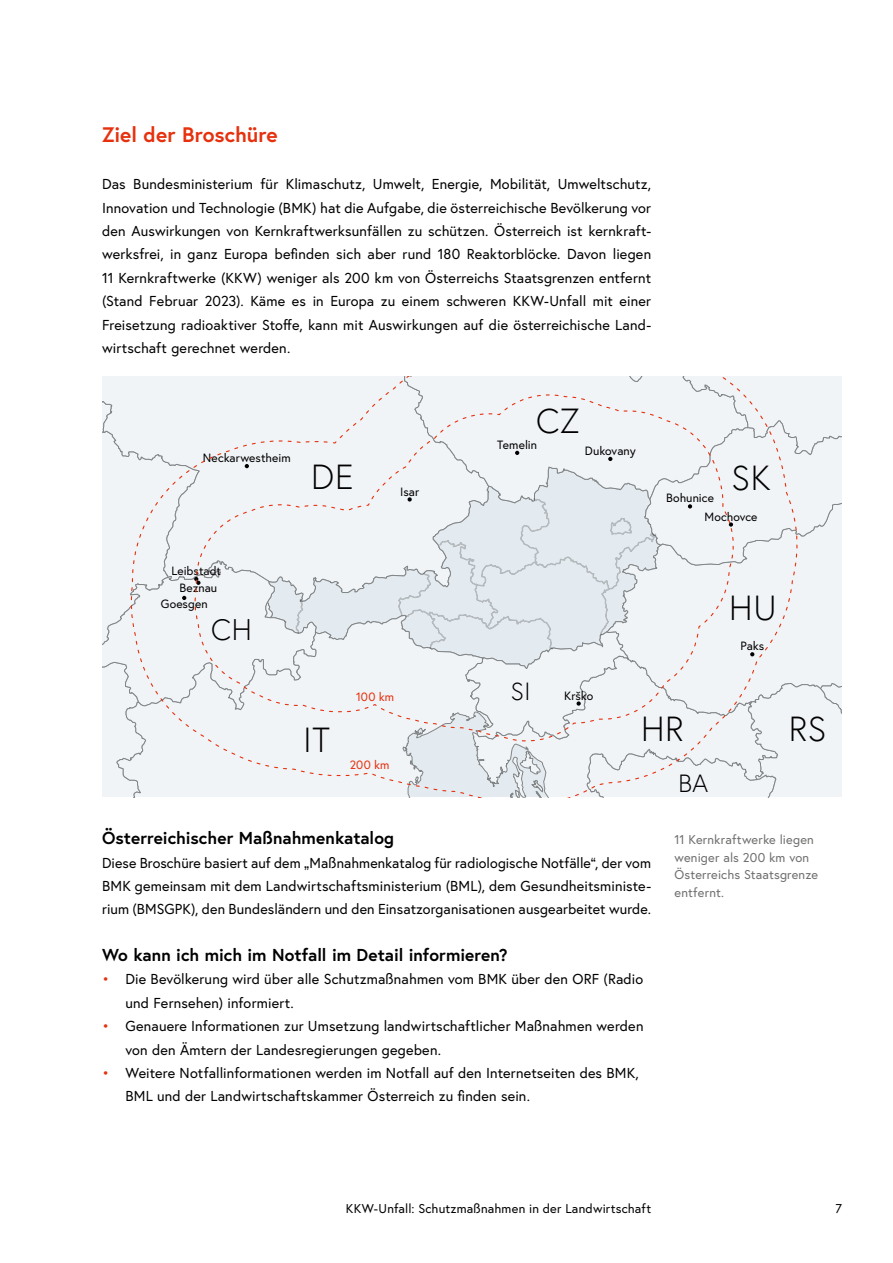
<style>
.page{position:relative;width:893px;height:1263px;background:#fff}
.page>*{position:absolute;margin:0;border:0;box-sizing:border-box;transform-origin:0 0}
.t1{font:300 34.65px "Europa Austria";color:#000}
.t2{font:300 29.7px "Europa Austria";color:#000}
.t3{font:300 24.75px "Europa Austria";color:#000}
.h2_ohne_Nummerierung{font:700 21px "Europa Austria";color:#e6310e}
.h3_ohne_Nummerierung{font:700 17.25px "Europa Austria";color:#000}
.p_Abstand_danach{font:14.4px/23.4px "Europa Austria";letter-spacing:.01em;color:#000}
.t4{font:12.75px/17.5px "Europa Austria";letter-spacing:.015em;color:#6f6f6e}
.t5{font:12.75px "Europa Austria";letter-spacing:.015em;color:#000}
.t6{font:12px/18.1px "Europa Austria";letter-spacing:.005em;color:#000}
.t7{font:12px "Europa Austria";color:#e6310e}
.s1{color:#e6310e}
</style>
<div class="page">
<div style="left:102px;top:376px;width:740px;height:421px;background:#f1f4f7"></div>
<svg style="left:130px;top:376px;width:669px;height:421px"></svg>
<h2 class="h2_ohne_Nummerierung" style="left:102px;top:121px;width:177px">Ziel der Broschüre</h2>
<p class="p_Abstand_danach" style="left:102px;top:172px;width:551px;text-align:justify">Das Bundesministerium für Klimaschutz, Umwelt, Energie, Mobilität, Umweltschutz, Innovation und Technologie (BMK) hat die Aufgabe, die österreichische Bevölkerung vor den Auswirkungen von Kernkraftwerksunfällen zu schützen. Österreich ist kernkraft&shy;werksfrei, in ganz Europa befinden sich aber rund 180 Reaktorblöcke. Davon liegen 11 Kernkraftwerke (KKW) weniger als 200 km von Österreichs Staatsgrenzen entfernt (Stand Februar 2023). Käme es in Europa zu einem schweren KKW-Unfall mit einer Freisetzung radioaktiver Stoffe, kann mit Auswirkungen auf die österreichische Land&shy;wirtschaft gerechnet werden.</p>
<p class="t6" style="left:203px;top:449px;width:89px">Neckarwestheim</p>
<p class="t1" style="left:311px;top:455px;width:44px">DE</p>
<p class="t6" style="left:400px;top:482px;width:21px">Isar</p>
<p class="t6" style="left:171px;top:562px;width:51px">Leibstadt</p>
<p class="t6" style="left:161px;top:594px;width:48px">Goesgen</p>
<p class="t6" style="left:180px;top:579px;width:39px">Beznau</p>
<p class="t2" style="left:211px;top:611px;width:43px">CH</p>
<p class="t1" style="left:303px;top:718px;width:29px">IT</p>
<p class="t7" style="left:356px;top:689px;width:40px">100 km</p>
<p class="t7" style="left:350px;top:757px;width:41px">200 km</p>
<p class="t1" style="left:536px;top:400px;width:45px">CZ</p>
<p class="t6" style="left:497px;top:435px;width:41px">Temelin</p>
<p class="t6" style="left:585px;top:441px;width:52px">Dukovany</p>
<p class="t1" style="left:731px;top:457px;width:41px">SK</p>
<p class="t6" style="left:704px;top:489px;width:54px;text-indent:-38px">Bohunice<br>Mochovce</p>
<p class="t3" style="left:510px;top:676px;width:22px">SI</p>
<p class="t6" style="left:564px;top:686px;width:31px">Krško</p>
<p class="t1" style="left:729px;top:586px;width:50px">HU</p>
<p class="t6" style="left:740px;top:637px;width:25px">Paks</p>
<p class="t1" style="left:641px;top:707px;width:45px">HR</p>
<p class="t1" style="left:788px;top:707px;width:40px">RS</p>
<p class="t3" style="left:678px;top:767px;width:32px">BA</p>
<h3 class="h3_ohne_Nummerierung" style="left:102px;top:826px;width:294px">Österreichischer Maßnahmenkatalog</h3>
<p class="p_Abstand_danach" style="left:102px;top:850px;width:551px;text-align:justify">Diese Broschüre basiert auf dem „Maßnahmenkatalog für radiologische Notfälle“, der vom BMK gemeinsam mit dem Landwirtschaftsministerium (BML), dem Gesundheitsministe&shy;rium (BMSGPK), den Bundesländern und den Einsatzorganisationen ausgearbeitet wurde.</p>
<h3 class="h3_ohne_Nummerierung" style="left:102px;top:943px;width:407px">Wo kann ich mich im Notfall im Detail informieren?</h3>
<p class="p_Abstand_danach" style="left:125px;top:967px;width:519px;text-indent:-23px"><span class="s1">•</span> Die Bevölkerung wird über alle Schutzmaßnahmen vom BMK über den ORF (Radio und Fernsehen) informiert.</p>
<p class="p_Abstand_danach" style="left:125px;top:1014px;width:520px;text-indent:-23px"><span class="s1">•</span> Genauere Informationen zur Umsetzung landwirtschaftlicher Maßnahmen werden von den Ämtern der Landesregierungen gegeben.</p>
<p class="p_Abstand_danach" style="left:125px;top:1061px;width:515px;text-indent:-23px"><span class="s1">•</span> Weitere Notfallinformationen werden im Notfall auf den Internetseiten des BMK,<br>BML und der Landwirtschaftskammer Österreich zu finden sein.</p>
<p class="t4" style="left:674px;top:831px;width:145px">11 Kernkraftwerke liegen weniger als 200 km von<br>Österreichs Staatsgrenze entfernt.</p>
<p class="t5" style="left:346px;top:1200px;width:307px">KKW-Unfall: Schutzmaßnahmen in der Landwirtschaft</p>
<p class="t5" style="left:835px;top:1200px;width:8px">7</p>
</div>
